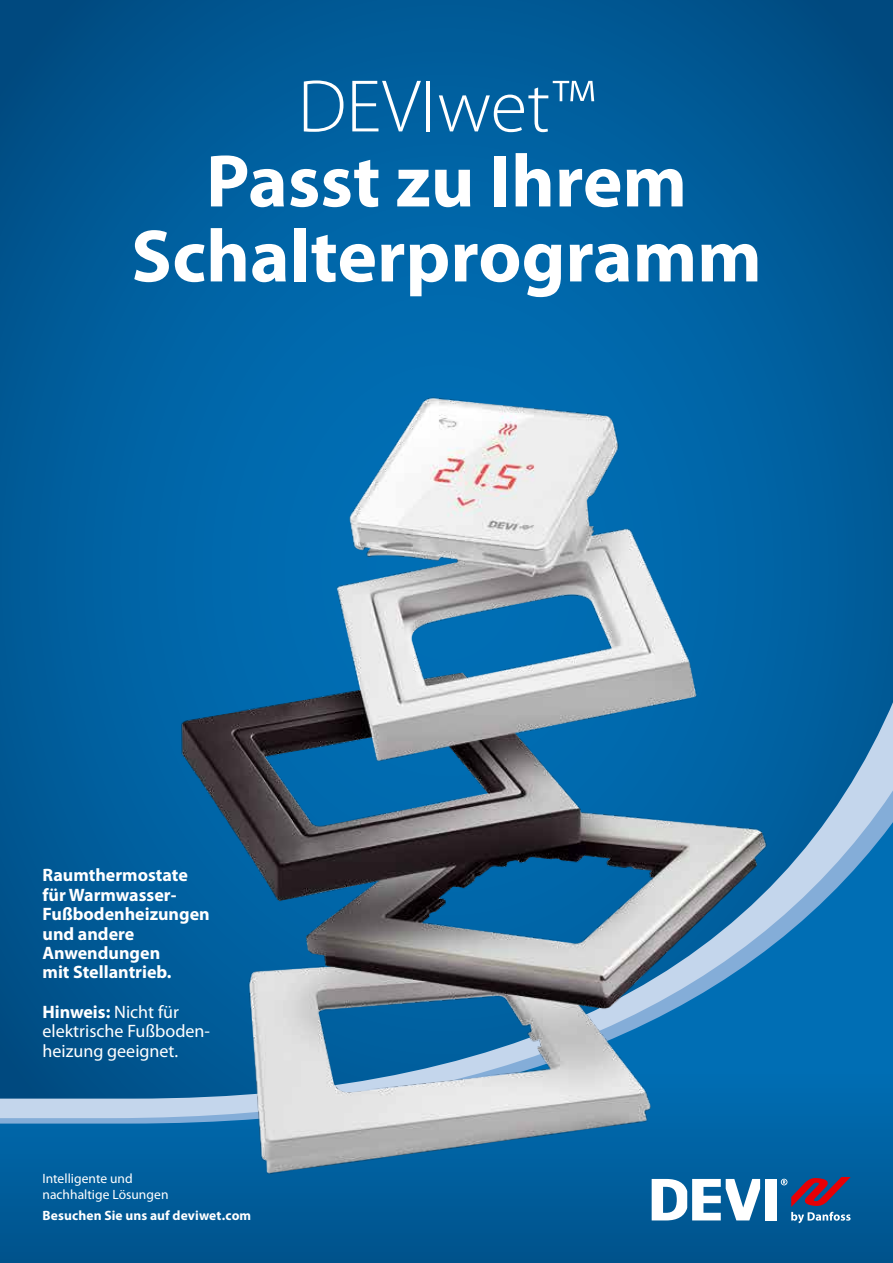
<style>
.page{position:relative;width:893px;height:1263px;background:#fff}
.page>*{position:absolute;margin:0;border:0;box-sizing:border-box;transform-origin:0 0}
.t1{font:700 75px/75px "Myriad Pro";color:#fff;text-align:center}
.t2{font:300 75px "Myriad Pro";color:#fff}
.t3{font:700 18px/19.5px "Myriad Pro";color:#fff}
.t4{font:18px/19.5px "Myriad Pro";color:#fff}
.t5{font:13.5px/16.5px "Myriad Pro";color:#fff}
.t6{font:700 13.5px "Myriad Pro";letter-spacing:.01em;color:#fff}
.s1{font-weight:700}
</style>
<div class="page">
<img style="left:0;top:0;width:893px;height:1263px">
<div style="left:765px;top:1179px;width:11px;height:41px;background:#fff"></div>
<svg style="left:652px;top:1179px;width:108px;height:41px"></svg>
<svg style="left:781px;top:1177px;width:72px;height:46px;background:#46527e"></svg>
<h1 class="t2" style="left:298px;top:65px;width:299px">DEVIwet™</h1>
<h1 class="t1" style="left:131px;top:145px;width:632px">Passt zu Ihrem<br>Schalterprogramm</h1>
<p class="t3" style="left:43px;top:865px;width:169px">Raumthermostate für Warmwasser-<br>Fußbodenheizungen und andere<br>Anwendungen<br>mit Stellantrieb.</p>
<p class="t4" style="left:43px;top:1002px;width:169px"><span class="s1">Hinweis:</span> Nicht für elektrische Fußboden&shy;heizung geeignet.</p>
<p class="t5" style="left:43px;top:1170px;width:128px">Intelligente und nachhaltige Lösungen</p>
<p class="t6" style="left:43px;top:1208px;width:210px">Besuchen Sie uns auf deviwet.com</p>
</div>
